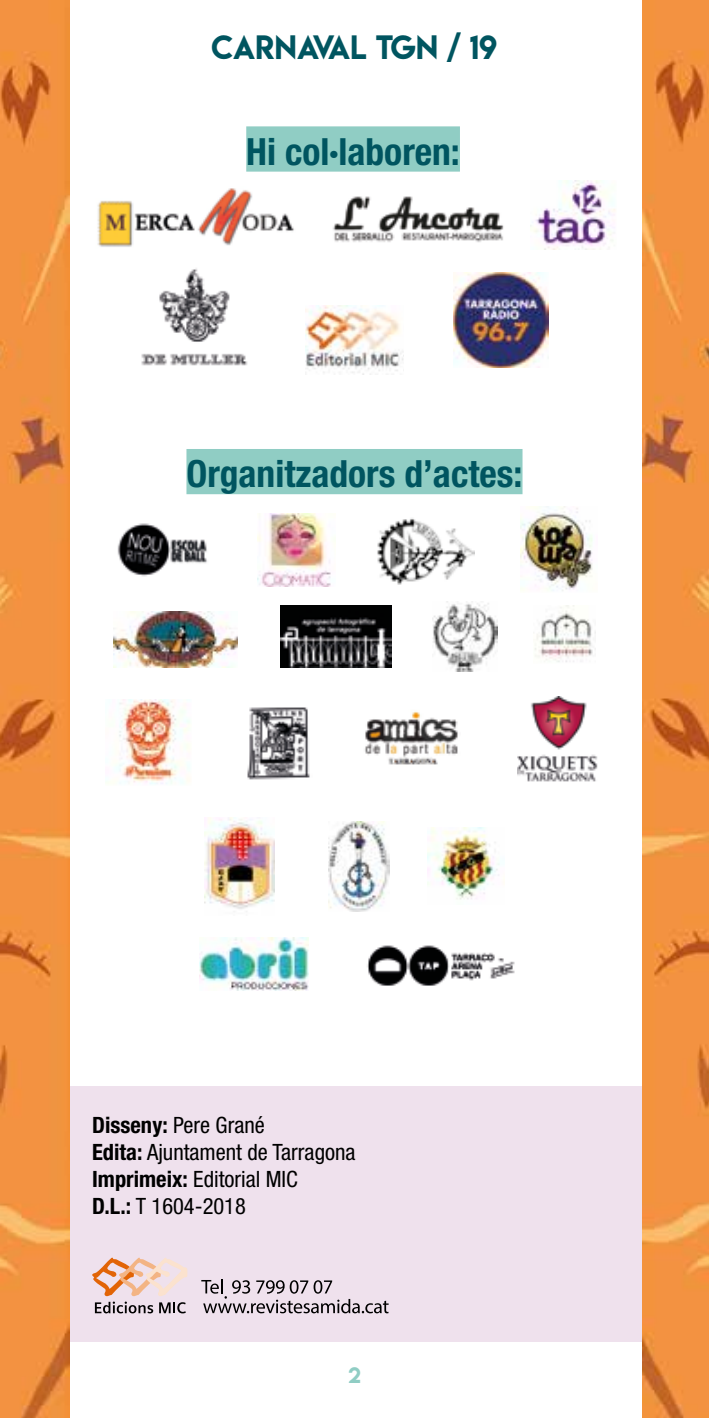
<style>
.page{position:relative;width:709px;height:1418px;background:#fff}
.page>*{position:absolute;margin:0;border:0;box-sizing:border-box;transform-origin:0 0}
.t1{font:700 condensed 37.5px "Helvetica Neue LT Std";color:#005560}
.t2{font:30px "Lemon Milk";color:#005560}
.t3{font:condensed 22.5px/27px "Helvetica Neue LT Std";color:#000}
.t4{font:20px "Lemon Milk";color:#90cdc4}
.s1{font-weight:700}
</style>
<div class="page">
<div style="left:24px;top:1085px;width:637px;height:256px;background:#efe1ed"></div>
<svg style="left:92px;top:1257px;width:96px;height:56px"></svg>
<svg style="left:201px;top:1279px;width:187px;height:34px"></svg>
<div style="left:246px;top:126px;width:214px;height:46px;background:#90cdc4"></div>
<div style="left:186px;top:449px;width:336px;height:45px;background:#90cdc4"></div>
<img style="left:97px;top:188px;width:197px;height:59px">
<img style="left:141px;top:268px;width:107px;height:98px">
<img style="left:333px;top:196px;width:171px;height:47px">
<img style="left:305px;top:306px;width:99px;height:68px">
<img style="left:530px;top:180px;width:85px;height:70px">
<img style="left:453px;top:273px;width:95px;height:95px">
<img style="left:205px;top:817px;width:69px;height:95px">
<img style="left:328px;top:821px;width:61px;height:90px">
<img style="left:427px;top:827px;width:73px;height:73px">
<img style="left:367px;top:945px;width:148px;height:41px">
<img style="left:199px;top:937px;width:109px;height:53px">
<img style="left:117px;top:523px;width:90px;height:54px">
<img style="left:258px;top:513px;width:73px;height:73px">
<img style="left:377px;top:518px;width:97px;height:66px">
<img style="left:520px;top:506px;width:73px;height:85px">
<img style="left:365px;top:711px;width:93px;height:54px">
<img style="left:517px;top:696px;width:81px;height:86px">
<img style="left:116px;top:699px;width:74px;height:85px">
<img style="left:247px;top:707px;width:63px;height:73px">
<img style="left:114px;top:611px;width:124px;height:56px">
<img style="left:281px;top:605px;width:110px;height:62px">
<img style="left:432px;top:601px;width:66px;height:70px">
<img style="left:534px;top:605px;width:59px;height:57px">
<img style="left:0;top:0;width:70px;height:1417px">
<img style="left:643px;top:0;width:65px;height:1417px">
<h2 class="t2" style="left:212px;top:26px;width:287px">CARNAVAL TGN / 19</h2>
<h1 class="t1" style="left:246px;top:129px;width:215px">Hi col·laboren:</h1>
<h1 class="t1" style="left:186px;top:451px;width:337px">Organitzadors d’actes:</h1>
<p class="t3" style="left:92px;top:1110px;width:265px"><span class="s1">Disseny:</span> Pere Grané<br><span class="s1">Edita:</span> Ajuntament de Tarragona<br><span class="s1">Imprimeix:</span> Editorial MIC<br><span class="s1">D.L.:</span> T 1604-2018</p>
<p class="t4" style="left:348px;top:1360px;width:14px">2</p>
</div>
